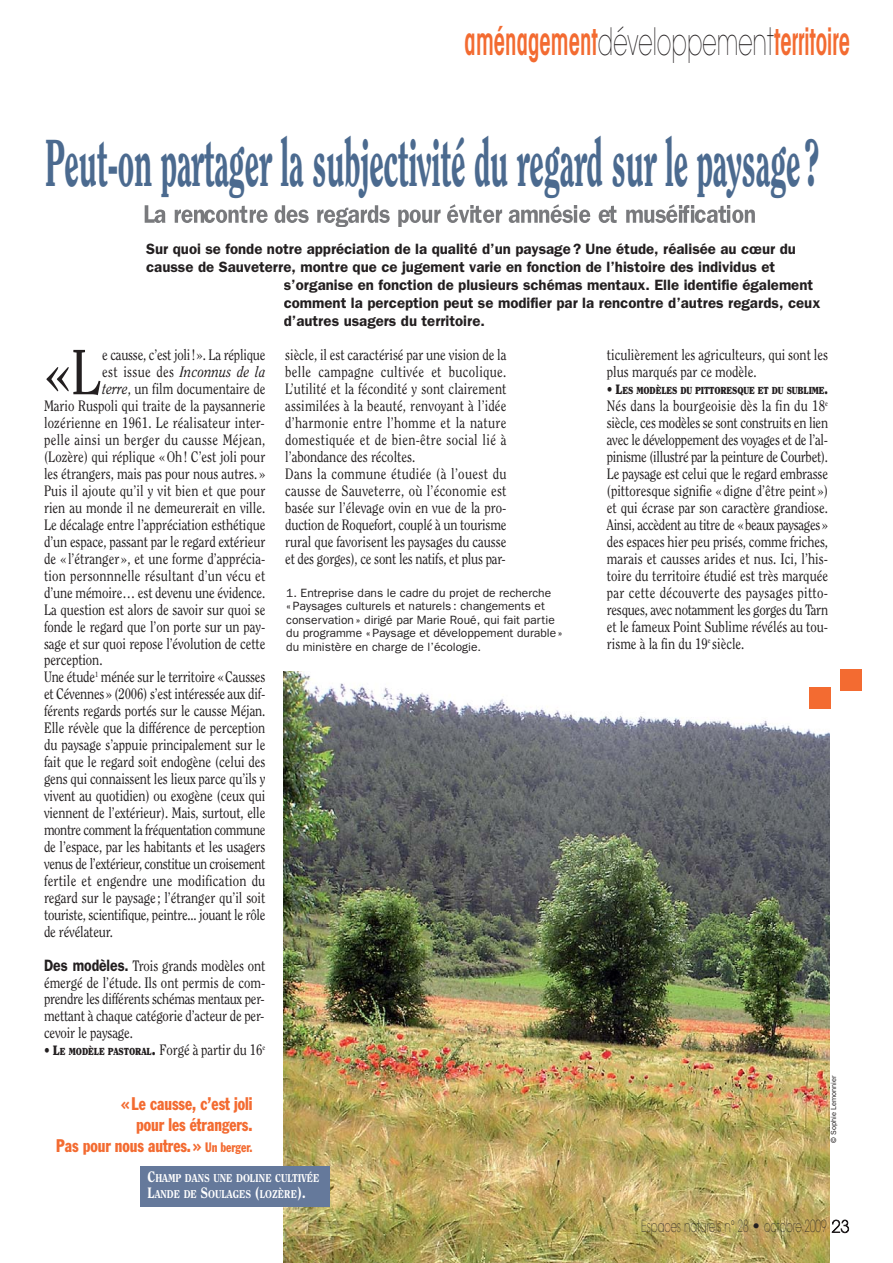
<style>
.page{position:relative;width:893px;height:1263px;background:#fff}
.page>*{position:absolute;margin:0;border:0;box-sizing:border-box;transform-origin:0 0}
.t1{font:800 66px "Clearface";letter-spacing:-.01em;color:#4b6a8f;scale:.5 1}
.t2{font:63.45px "Clearface";color:#231f20;scale:.85 1}
.t3{font:600 condensed 37.5px "Avant Garde";color:#f36b31;scale:.61 1}
.t4{font:condensed 18px/21px "Franklin Gothic";color:#f36b31;text-align:right;scale:.85 1}
.t5{font:200 16.5px "Avant Garde";color:#231f20;scale:.61 1}
.t6{font:15px/17px "Clearface";letter-spacing:-.005em;color:#231f20;scale:.85 1}
.t7{font:600 15px "Franklin Gothic";color:#231f20}
.t8{font:15px "Clearface";letter-spacing:.015em;color:#231f20;scale:.85 1}
.t9{font:15px "Clearface";letter-spacing:-.025em;color:#231f20;scale:.85 1}
.t10{font:15px "Clearface";letter-spacing:-.03em;color:#231f20;scale:.85 1}
.t11{font:15px "Clearface";letter-spacing:.025em;color:#231f20;scale:.85 1}
.t12{font:italic 15px "Clearface";letter-spacing:.025em;color:#231f20;scale:.85 1}
.t13{font:12px/13.5px "Franklin Gothic";color:#231f20}
.t14{font:800 11.25px/16.5px "Clearface";color:#fff;scale:.85 1}
.t15{font:900 10.2px "Clearface";letter-spacing:-.015em;color:#231f20;scale:.85 1}
.t16{font:7.5px "Franklin Gothic";color:#231f20}
.s1{font-weight:200;font-stretch:normal;color:#231f20}
.s2{font-style:normal}
.s3{font-style:italic}
.s4{font-family:"Franklin Gothic";font-weight:600;font-size:16.5px}
.s5{font-weight:900;font-size:13.5px}
.s6{font-weight:900;font-size:10.2px}
.s7{font-weight:900}
.s8{font-size:13.5px}
.s9{font-size:15px}
</style>
<div class="page">
<svg style="left:145px;top:205px;width:163px;height:18px"></svg>
<img style="left:284px;top:672px;width:545px;height:590px">
<div style="left:140px;top:1166px;width:189px;height:40px;background:#65799b"></div>
<div style="left:840px;top:669px;width:21px;height:21px;background:#f36b31"></div>
<div style="left:809px;top:687px;width:21px;height:22px;background:#f36b31"></div>
<h3 class="t3" style="left:464px;top:28px;width:633px">aménagement<span class="s1">développement</span>territoire</h3>
<h1 class="t1" style="left:45px;top:136px;width:1550px">Peut-on partager la subjectivité du regard sur le paysage?</h1>
<p class="t7" style="left:146px;top:244px;width:651px">Sur quoi se fonde notre appréciation de la qualité d’un paysage? Une étude, réalisée au cœur du</p>
<p class="t7" style="left:146px;top:262px;width:630px">causse de Sauveterre, montre que ce jugement varie en fonction de l’histoire des individus et</p>
<p class="t7" style="left:284px;top:280px;width:531px">s’organise en fonction de plusieurs schémas mentaux. Elle identifie également</p>
<p class="t7" style="left:284px;top:298px;width:538px">comment la perception peut se modifier par la rencontre d’autres regards, ceux</p>
<p class="t7" style="left:284px;top:316px;width:203px">d’autres usagers du territoire.</p>
<h2 class="t2" style="left:44px;top:346px;width:68px">«L</h2>
<p class="t6" style="left:102px;top:348px;width:193px">e causse, c’est joli!». La réplique</p>
<p class="t12" style="left:102px;top:366px;width:193px"><span class="s2">est issue des</span> Inconnus de la</p>
<p class="t6" style="left:102px;top:382px;width:193px"><span class="s3">terre</span>, un film documentaire de</p>
<p class="t6" style="left:44px;top:399px;width:262px">Mario Ruspoli qui traite de la paysannerie</p>
<p class="t8" style="left:44px;top:417px;width:261px">lozérienne en 1961. Le réalisateur inter-</p>
<p class="t11" style="left:44px;top:434px;width:262px">pelle ainsi un berger du causse Méjean,</p>
<p class="t6" style="left:44px;top:449px;width:262px">(Lozère) qui réplique « Oh! C’est joli pour</p>
<p class="t6" style="left:44px;top:466px;width:262px">les étrangers, mais pas pour nous autres. »</p>
<p class="t6" style="left:44px;top:483px;width:262px">Puis il ajoute qu’il y vit bien et que pour</p>
<p class="t6" style="left:44px;top:500px;width:262px">rien au monde il ne demeurerait en ville.</p>
<p class="t6" style="left:44px;top:517px;width:262px">Le décalage entre l’appréciation esthétique</p>
<p class="t6" style="left:44px;top:534px;width:262px">d’un espace, passant par le regard extérieur</p>
<p class="t6" style="left:44px;top:551px;width:262px">de «l’étranger», et une forme d’apprécia-</p>
<p class="t8" style="left:44px;top:569px;width:262px">tion personnnelle résultant d’un vécu et</p>
<p class="t6" style="left:44px;top:585px;width:262px">d’une mémoire… est devenu une évidence.</p>
<p class="t6" style="left:44px;top:602px;width:262px">La question est alors de savoir sur quoi se</p>
<p class="t6" style="left:44px;top:619px;width:262px">fonde le regard que l’on porte sur un pay-</p>
<p class="t6" style="left:44px;top:636px;width:262px">sage et sur quoi repose l’évolution de cette</p>
<p class="t6" style="left:44px;top:653px;width:70px">perception.</p>
<p class="t6" style="left:44px;top:670px;width:262px">Une étude<sup>1</sup> ménée sur le territoire «Causses</p>
<p class="t6" style="left:44px;top:687px;width:262px">et Cévennes» (2006) s’est intéressée aux dif-</p>
<p class="t6" style="left:44px;top:704px;width:262px">férents regards portés sur le causse Méjan.</p>
<p class="t6" style="left:44px;top:721px;width:262px">Elle révèle que la différence de perception</p>
<p class="t6" style="left:44px;top:738px;width:262px">du paysage s’appuie principalement sur le</p>
<p class="t6" style="left:44px;top:754px;width:262px">fait que le regard soit endogène (celui des</p>
<p class="t6" style="left:44px;top:771px;width:262px">gens qui connaissent les lieux parce qu’ils y</p>
<p class="t6" style="left:44px;top:788px;width:262px">vivent au quotidien) ou exogène (ceux qui</p>
<p class="t6" style="left:44px;top:805px;width:262px">viennent de l’extérieur). Mais, surtout, elle</p>
<p class="t10" style="left:44px;top:824px;width:262px">montre comment la fréquentation commune</p>
<p class="t6" style="left:44px;top:839px;width:262px">de l’espace, par les habitants et les usagers</p>
<p class="t9" style="left:44px;top:857px;width:262px">venus de l’extérieur, constitue un croisement</p>
<p class="t8" style="left:44px;top:874px;width:262px">fertile et engendre une modification du</p>
<p class="t6" style="left:44px;top:890px;width:262px">regard sur le paysage; l’étranger qu’il soit</p>
<p class="t6" style="left:44px;top:907px;width:262px">touriste, scientifique, peintre... jouant le rôle</p>
<p class="t6" style="left:44px;top:924px;width:83px">de révélateur.</p>
<p class="t6" style="left:44px;top:958px;width:262px;text-align:justify"><span class="s4">Des modèles.</span> Trois grands modèles ont émergé de l’étude. Ils ont permis de com&shy;prendre les différents schémas mentaux per&shy;mettant à chaque catégorie d’acteur de per&shy;cevoir le paysage.</p>
<p class="t6" style="left:44px;top:1043px;width:262px"><span class="s5">• L</span><span class="s6">E MODÈLE PASTORAL</span><span class="s7">.</span> Forgé à partir du 16<sup>e</sup></p>
<p class="t4" style="left:56px;top:1094px;width:232px">« Le causse, c’est joli<br>pour les étrangers.<br>Pas pour nous autres. » <span class="s8">Un berger.</span></p>
<p class="t6" style="left:285px;top:348px;width:262px">siècle, il est caractérisé par une vision de la belle campagne cultivée et bucolique.<br>L’utilité et la fécondité y sont clairement assimilées à la beauté, renvoyant à l’idée d’harmonie entre l’homme et la nature domestiquée et de bien-être social lié à l’abondance des récoltes.<br>Dans la commune étudiée (à l’ouest du causse de Sauveterre, où l’économie est basée sur l’élevage ovin en vue de la pro&shy;duction de Roquefort, couplé à un tourisme rural que favorisent les paysages du causse et des gorges), ce sont les natifs, et plus par-</p>
<p class="t6" style="left:607px;top:348px;width:262px">ticulièrement les agriculteurs, qui sont les plus marqués par ce modèle.</p>
<p class="t15" style="left:607px;top:386px;width:262px"><span class="s8">• L</span>ES MODÈLES DU PITTORESQUE ET DU SUBLIME<span class="s8">.</span></p>
<p class="t6" style="left:607px;top:399px;width:262px;text-align:justify">Nés dans la bourgeoisie dès la fin du 18<sup>e </sup>siècle, ces modèles se sont construits en lien avec le développement des voyages et de l’al&shy;pinisme (illustré par la peinture de Courbet).<br>Le paysage est celui que le regard embrasse (pittoresque signifie « digne d’être peint») et qui écrase par son caractère grandiose.<br>Ainsi, accèdent au titre de «beaux paysages» des espaces hier peu prisés, comme friches, marais et causses arides et nus. Ici, l’his&shy;toire du territoire étudié est très marquée par cette découverte des paysages pitto&shy;resques, avec notamment les gorges du Tarn et le fameux Point Sublime révélés au tou&shy;risme à la fin du 19<sup>e</sup> siècle.</p>
<p class="t13" style="left:286px;top:587px;width:278px">1. Entreprise dans le cadre du projet de recherche «Paysages culturels et naturels : changements et conservation» dirigé par Marie Roué, qui fait partie du programme «Paysage et développement durable» du ministère en charge de l’écologie.</p>
<p class="t16" style="left:831px;top:1143px;width:69px;rotate:-90deg">© Sophie Lemonnier</p>
<p class="t14" style="left:148px;top:1170px;width:204px"><span class="s9">C</span>HAMP DANS UNE DOLINE CULTIVÉE<br><span class="s9">L</span>ANDE DE <span class="s9">S</span>OULAGES <span class="s9">(</span>LOZÈRE<span class="s9">).</span></p>
<p class="t5" style="left:641px;top:1220px;width:343px">Espaces naturels n° 28 • octobre 2009 23</p>
</div>
